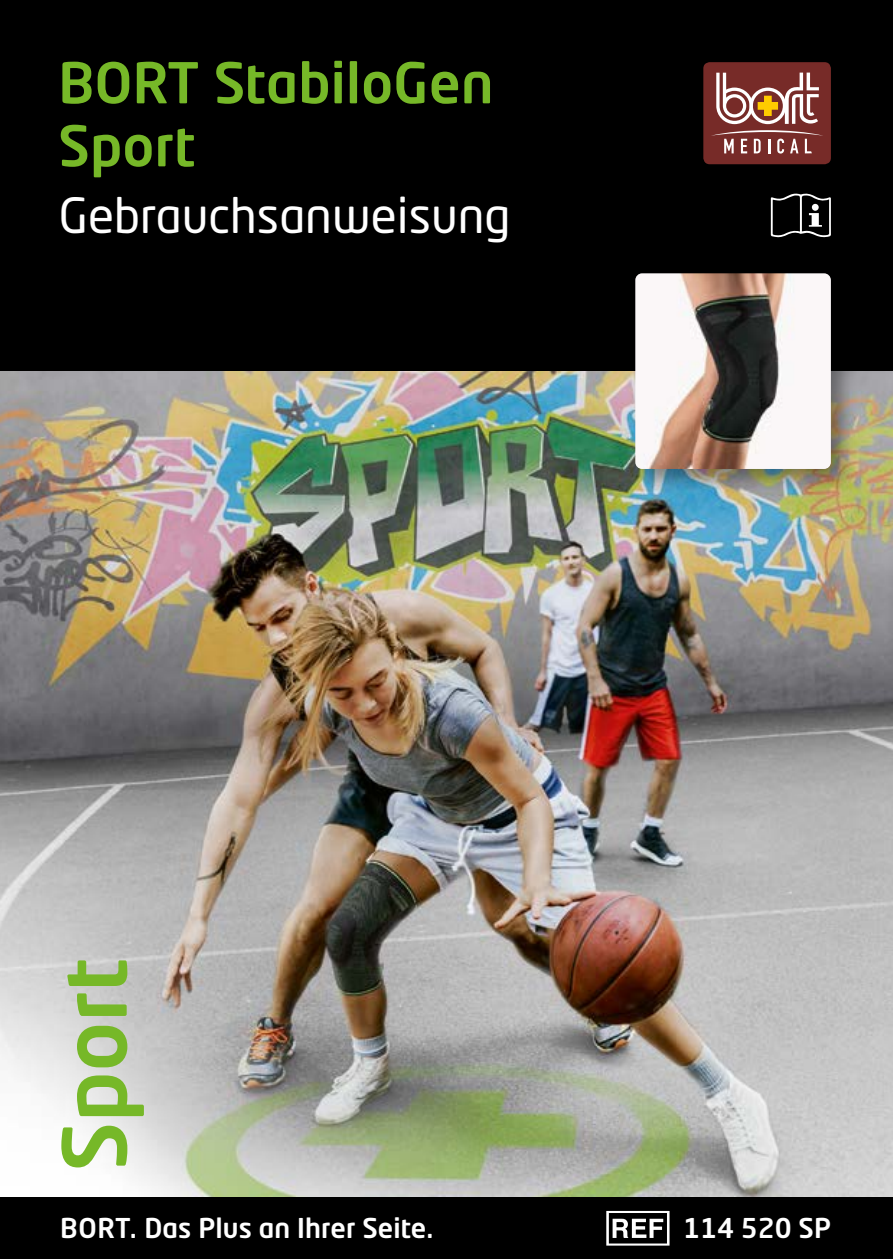
<style>
.page{position:relative;width:893px;height:1259px;background:#000}
.page>*{position:absolute;margin:0;border:0;box-sizing:border-box;transform-origin:0 0}
.t1{font:500 87px "Neo Tech Pro";color:#76b828}
.Rueckseite_GA_Rueckseite_Produkt_p{font:500 55.5px/63px "Neo Tech Pro";letter-spacing:.005em;color:#76b828}
.Titel_GA_Titel_Gebrauchsanweisung_p{font:48px "Neo Tech Std";color:#fff}
.Titel_GA_Titel_Claim_p{font:500 27px "Neo Tech Pro";letter-spacing:.005em;color:#fff}
.Titel_GA_Titel_ArtNr_p{font:500 27px "Neo Tech Pro";color:#fff}
</style>
<div class="page">
<svg style="left:771px;top:194px;width:60px;height:43px"></svg>
<div style="left:812px;top:204px;width:7px;height:7px;background:#fff;border-radius:50%"></div>
<div style="left:703px;top:62px;width:128px;height:102px;background:#772b28;border-radius:6px"></div>
<svg style="left:716px;top:73px;width:103px;height:51px"></svg>
<svg style="left:711px;top:130px;width:112px;height:24px"></svg>
<img style="left:0;top:371px;width:893px;height:826px">
<div style="left:629px;top:267px;width:229px;height:228px;background:#000;opacity:.4"></div>
<img style="left:635px;top:273px;width:196px;height:196px">
<svg style="left:606px;top:1211px;width:63px;height:34px"></svg>
<p class="Rueckseite_GA_Rueckseite_Produkt_p" style="left:58px;top:50px;width:437px">BORT StabiloGen<br>Sport</p>
<p class="Titel_GA_Titel_Gebrauchsanweisung_p" style="left:59px;top:186px;width:453px">Gebrauchsanweisung</p>
<h1 class="t1" style="left:40px;top:1171px;width:215px;rotate:-90deg">Sport</h1>
<p class="Titel_GA_Titel_Claim_p" style="left:60px;top:1211px;width:375px">BORT. Das Plus an Ihrer Seite.</p>
<p class="Titel_GA_Titel_ArtNr_p" style="left:683px;top:1211px;width:149px">114 520 SP</p>
</div>
